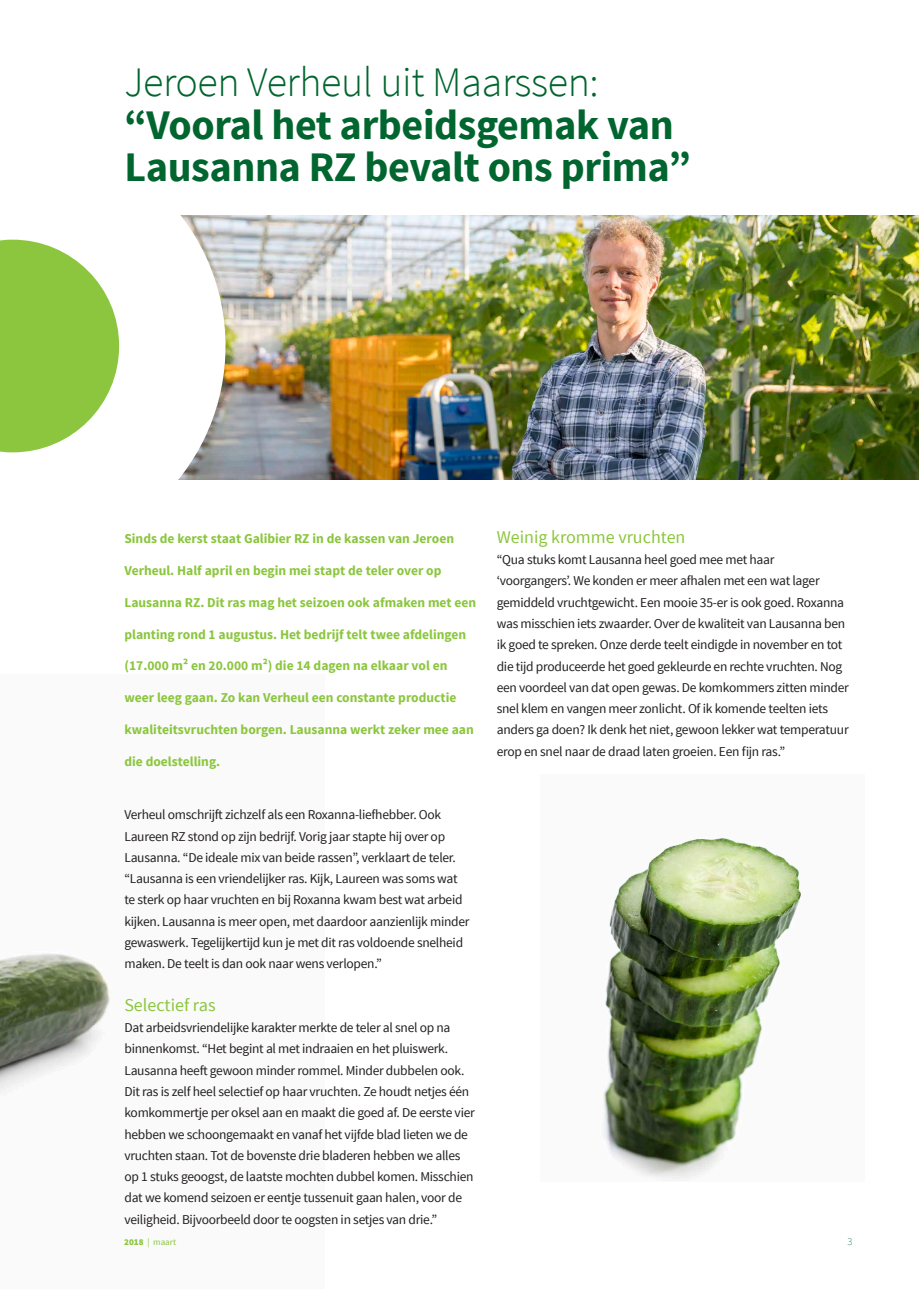
<style>
.page{position:relative;width:919px;height:1289px;background:#fff}
.page>*{position:absolute;margin:0;border:0;box-sizing:border-box;transform-origin:0 0}
.t1{font:700 42px/42.5px "Source Sans Pro";letter-spacing:-.01em;color:#00652e}
.t2{font:300 42px "Source Sans Pro";letter-spacing:-.01em;color:#00652e}
.t3{font:18px "Source Sans Pro";color:#8bc63e}
.t4{font:13.5px/21.3px "Source Sans Pro";letter-spacing:-.02em;color:#231f20}
.t5{font:700 13.5px "Source Sans Pro";color:#8bc63e}
.t6{font:200 10.5px "Source Sans Pro";color:#00652e}
.t7{font:9px "Source Sans Pro";color:#8bc63e}
.s1{font-weight:900}
</style>
<div class="page">
<img style="left:225px;top:215px;width:693px;height:264px">
<img style="left:603px;top:837px;width:198px;height:343px">
<svg style="left:5px;top:215px;width:220px;height:265px"></svg>
<svg style="left:0;top:240px;width:119px;height:212px"></svg>
<img style="left:0;top:953px;width:110px;height:140px">
<h1 class="t2" style="left:124px;top:57px;width:476px">Jeroen Verheul uit Maarssen:</h1>
<h1 class="t1" style="left:124px;top:105px;width:568px">“Vooral het arbeidsgemak van<br>Lausanna RZ bevalt ons prima”</h1>
<p class="t5" style="left:124px;top:529px;width:331px">Sinds de kerst staat Galibier RZ in de kassen van Jeroen</p>
<p class="t5" style="left:124px;top:561px;width:318px">Verheul. Half april en begin mei stapt de teler over op</p>
<p class="t5" style="left:124px;top:593px;width:353px">Lausanna RZ. Dit ras mag het seizoen ook afmaken met een</p>
<p class="t5" style="left:124px;top:625px;width:343px">planting rond 1 augustus. Het bedrijf telt twee afdelingen</p>
<p class="t5" style="left:124px;top:657px;width:324px">(17.000 m² en 20.000 m²) die 14 dagen na elkaar vol en</p>
<p class="t5" style="left:124px;top:689px;width:333px">weer leeg gaan. Zo kan Verheul een constante productie</p>
<p class="t5" style="left:124px;top:721px;width:351px">kwaliteitsvruchten borgen. Lausanna werkt zeker mee aan</p>
<p class="t5" style="left:124px;top:753px;width:97px">die doelstelling.</p>
<p class="t4" style="left:124px;top:804px;width:346px">Verheul omschrijft zichzelf als een Roxanna-liefhebber. Ook Laureen RZ stond op zijn bedrijf. Vorig jaar stapte hij over op Lausanna. “De ideale mix van beide rassen”, verklaart de teler. “Lausanna is een vriendelijker ras. Kijk, Laureen was soms wat te sterk op haar vruchten en bij Roxanna kwam best wat arbeid kijken. Lausanna is meer open, met daardoor aanzienlijk minder gewaswerk. Tegelijkertijd kun je met dit ras voldoende snelheid maken. De teelt is dan ook naar wens verlopen.”</p>
<h2 class="t3" style="left:124px;top:993px;width:93px">Selectief ras</h2>
<p class="t4" style="left:124px;top:1017px;width:352px">Dat arbeidsvriendelijke karakter merkte de teler al snel op na binnenkomst. “Het begint al met indraaien en het pluiswerk.<br>Lausanna heeft gewoon minder rommel. Minder dubbelen ook.<br>Dit ras is zelf heel selectief op haar vruchten. Ze houdt netjes één komkommertje per oksel aan en maakt die goed af. De eerste vier hebben we schoongemaakt en vanaf het vijfde blad lieten we de vruchten staan. Tot de bovenste drie bladeren hebben we alles op 1 stuks geoogst, de laatste mochten dubbel komen. Misschien dat we komend seizoen er eentje tussenuit gaan halen, voor de veiligheid. Bijvoorbeeld door te oogsten in setjes van drie.”</p>
<p class="t7" style="left:124px;top:1236px;width:53px"><span class="s1">2018</span> | maart</p>
<h2 class="t3" style="left:496px;top:525px;width:190px">Weinig kromme vruchten</h2>
<p class="t4" style="left:496px;top:549px;width:354px">“Qua stuks komt Lausanna heel goed mee met haar ‘voorgangers’. We konden er meer afhalen met een wat lager gemiddeld vruchtgewicht. Een mooie 35-er is ook goed. Roxanna was misschien iets zwaarder. Over de kwaliteit van Lausanna ben ik goed te spreken. Onze derde teelt eindigde in november en tot die tijd produceerde het goed gekleurde en rechte vruchten. Nog een voordeel van dat open gewas. De komkommers zitten minder snel klem en vangen meer zonlicht. Of ik komende teelten iets anders ga doen? Ik denk het niet, gewoon lekker wat temperatuur erop en snel naar de draad laten groeien. Een fijn ras.”</p>
<p class="t6" style="left:847px;top:1234px;width:6px">3</p>
</div>
